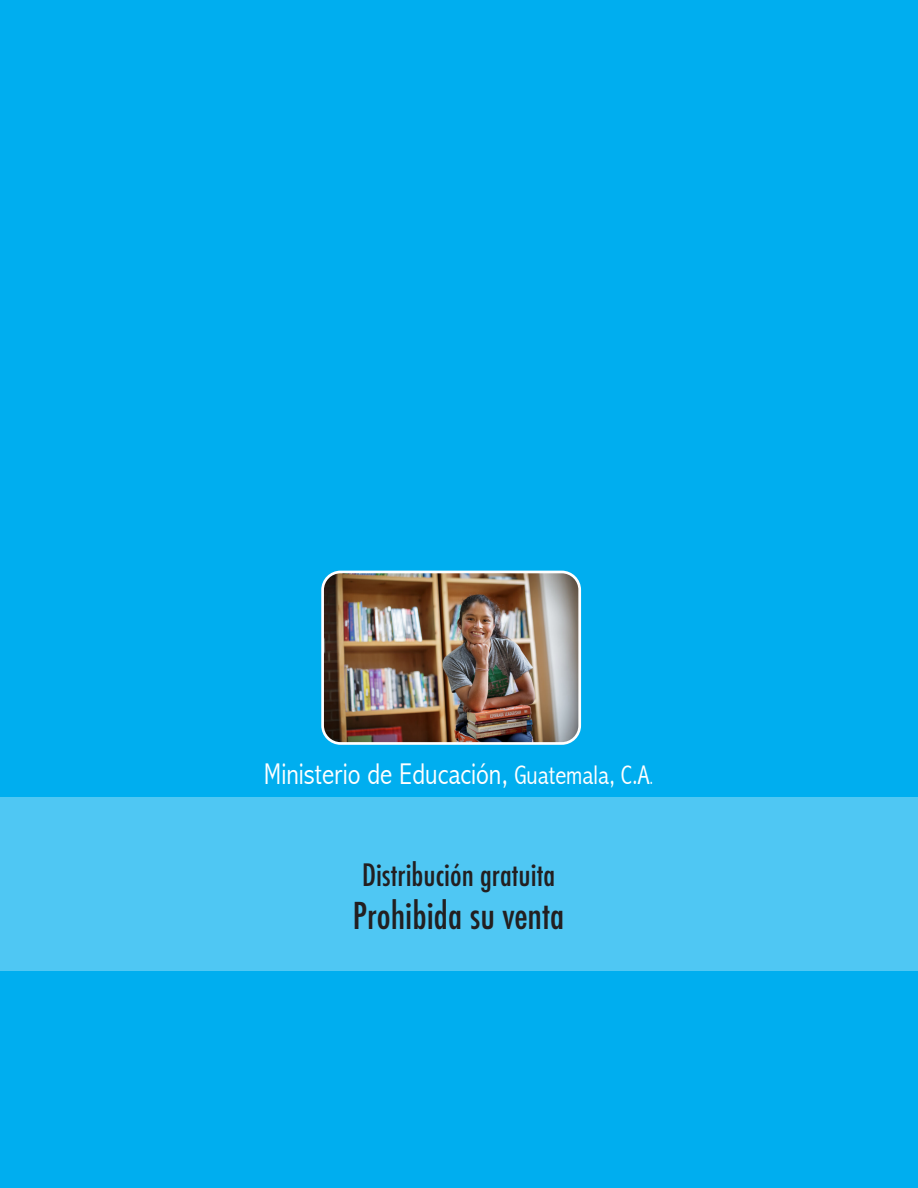
<style>
.page{position:relative;width:918px;height:1188px;background:#00aeef}
.page>*{position:absolute;margin:0;border:0;box-sizing:border-box;transform-origin:0 0}
.t1{font:500 condensed 36px "Futura";color:#231f20}
.t2{font:300 condensed 30px "Abadi";color:#fff}
.t3{font:500 condensed 30px "Futura";color:#231f20}
.s1{font-size:27px}
.s2{font-size:18px}
</style>
<div class="page">
<div style="left:0;top:797px;width:918px;height:174px;background:#4fc7f3"></div>
<img style="left:325px;top:572px;width:255px;height:169px">
<div style="left:321px;top:571px;width:260px;height:174px;border:3px solid #fff;border-radius:18px"></div>
<p class="t2" style="left:264px;top:756px;width:391px">Ministerio de Educación, <span class="s1">Guatemala, C.A</span><span class="s2">.</span></p>
<p class="t3" style="left:362px;top:856px;width:195px">Distribución gratuita</p>
<p class="t1" style="left:353px;top:893px;width:213px">Prohibida su venta</p>
</div>
